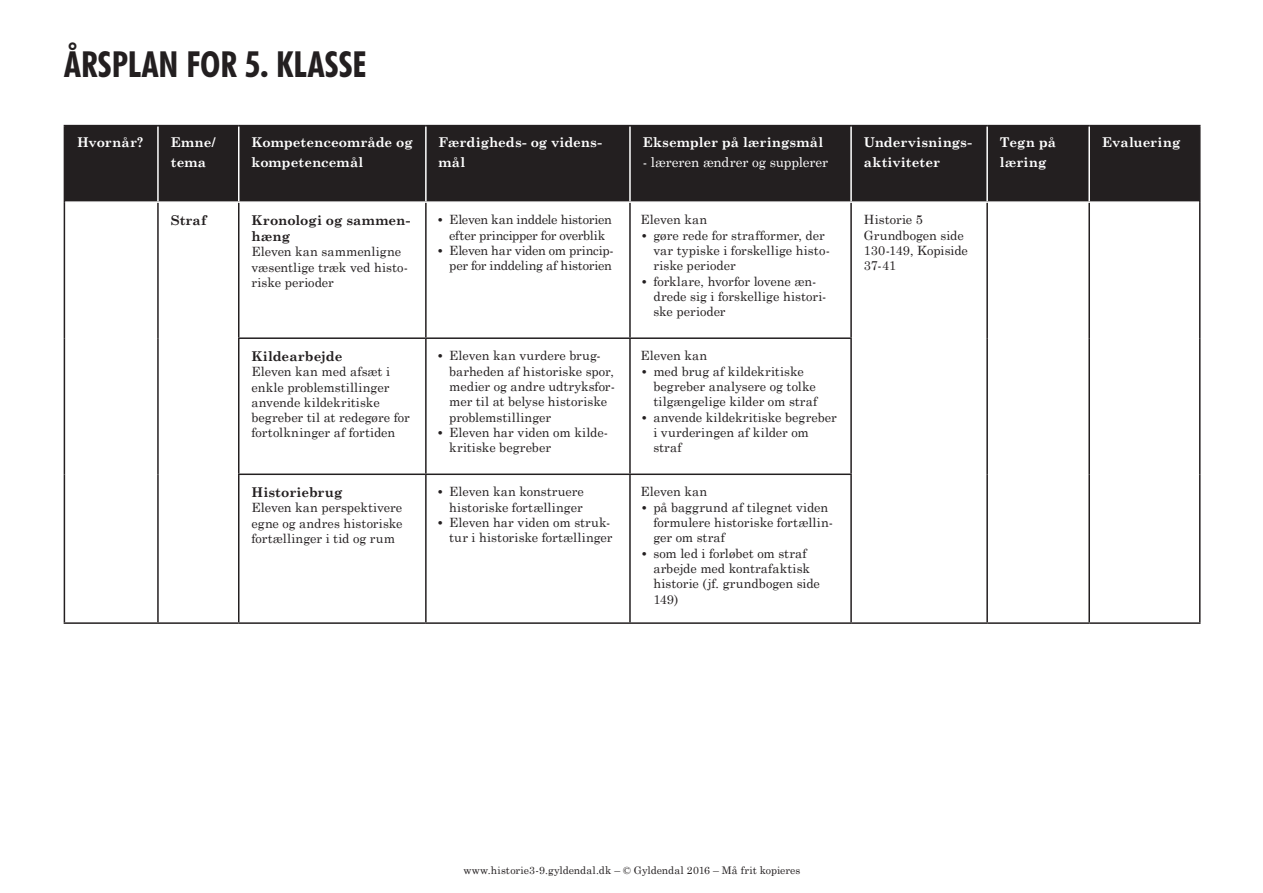
<style>
.page{position:relative;width:1263px;height:893px;background:#fff}
.page>*{position:absolute;margin:0;border:0;box-sizing:border-box;transform-origin:0 0}
.t1{font:700 condensed 36px "Futura BT";letter-spacing:.005em;color:#231f20}
.Overskrift{font:700 13.5px/19.5px "Century Schoolbook";letter-spacing:.005em;color:#fff}
.Rubrik{font:700 13.5px/16.2px "Century Schoolbook";letter-spacing:.005em;color:#231f20}
.Overskrift-2{font:13.5px "Century Schoolbook";letter-spacing:-.01em;color:#fff}
.Brødtekst{font:12.75px/15.3px "Century Schoolbook";color:#231f20}
.Brødtekst-2{font:12.75px/15.3px "Century Schoolbook";letter-spacing:-.03em;color:#231f20;text-align:center}
.Brødtekst-3{font:12.75px/15.3px "Century Schoolbook";letter-spacing:-.025em;color:#231f20;text-align:right}
.Brødtekst-4{font:10.5px "Century Schoolbook";letter-spacing:.005em;color:#231f20}
.s1{font-weight:700}
</style>
<div class="page">
<div style="left:65px;top:126px;width:1134px;height:75px;background:#231f20"></div>
<hr style="left:157px;top:126px;width:2px;height:75px;background:#fff">
<hr style="left:238px;top:126px;width:1px;height:75px;background:#fff">
<hr style="left:425px;top:126px;width:2px;height:75px;background:#fff">
<hr style="left:629px;top:126px;width:2px;height:75px;background:#fff">
<hr style="left:850px;top:126px;width:2px;height:75px;background:#fff">
<hr style="left:986px;top:126px;width:2px;height:75px;background:#fff">
<hr style="left:1088px;top:126px;width:2px;height:75px;background:#fff">
<hr style="left:64px;top:125px;width:94px;height:1px;background:#231f20">
<hr style="left:64px;top:126px;width:1px;height:76px;background:#231f20">
<hr style="left:158px;top:125px;width:81px;height:1px;background:#231f20">
<hr style="left:239px;top:125px;width:187px;height:1px;background:#231f20">
<hr style="left:426px;top:125px;width:204px;height:1px;background:#231f20">
<hr style="left:630px;top:125px;width:221px;height:1px;background:#231f20">
<hr style="left:851px;top:125px;width:136px;height:1px;background:#231f20">
<hr style="left:987px;top:125px;width:102px;height:1px;background:#231f20">
<hr style="left:1089px;top:125px;width:111px;height:1px;background:#231f20">
<hr style="left:1199px;top:126px;width:1px;height:76px;background:#231f20">
<hr style="left:64px;top:202px;width:1px;height:136px;background:#231f20">
<hr style="left:157px;top:203px;width:2px;height:135px;background:#231f20">
<hr style="left:238px;top:203px;width:1px;height:134px;background:#231f20">
<hr style="left:64px;top:338px;width:1px;height:136px;background:#231f20">
<hr style="left:157px;top:338px;width:2px;height:136px;background:#231f20">
<hr style="left:64px;top:474px;width:1px;height:148px;background:#231f20">
<hr style="left:157px;top:474px;width:2px;height:148px;background:#231f20">
<hr style="left:425px;top:203px;width:2px;height:134px;background:#231f20">
<hr style="left:629px;top:203px;width:2px;height:134px;background:#231f20">
<hr style="left:850px;top:203px;width:2px;height:134px;background:#231f20">
<hr style="left:986px;top:203px;width:2px;height:135px;background:#231f20">
<hr style="left:1088px;top:203px;width:2px;height:135px;background:#231f20">
<hr style="left:1199px;top:202px;width:1px;height:136px;background:#231f20">
<hr style="left:986px;top:338px;width:2px;height:136px;background:#231f20">
<hr style="left:1088px;top:338px;width:2px;height:136px;background:#231f20">
<hr style="left:1199px;top:338px;width:1px;height:136px;background:#231f20">
<hr style="left:986px;top:474px;width:2px;height:148px;background:#231f20">
<hr style="left:1088px;top:474px;width:2px;height:148px;background:#231f20">
<hr style="left:1199px;top:474px;width:1px;height:148px;background:#231f20">
<hr style="left:64px;top:622px;width:94px;height:2px;background:#231f20">
<hr style="left:158px;top:622px;width:81px;height:2px;background:#231f20">
<hr style="left:238px;top:337px;width:188px;height:2px;background:#231f20">
<hr style="left:238px;top:339px;width:1px;height:134px;background:#231f20">
<hr style="left:238px;top:473px;width:188px;height:2px;background:#231f20">
<hr style="left:238px;top:475px;width:1px;height:147px;background:#231f20">
<hr style="left:239px;top:622px;width:187px;height:2px;background:#231f20">
<hr style="left:426px;top:337px;width:204px;height:2px;background:#231f20">
<hr style="left:425px;top:339px;width:2px;height:134px;background:#231f20">
<hr style="left:630px;top:337px;width:222px;height:2px;background:#231f20">
<hr style="left:629px;top:339px;width:2px;height:134px;background:#231f20">
<hr style="left:425px;top:475px;width:2px;height:147px;background:#231f20">
<hr style="left:629px;top:475px;width:2px;height:147px;background:#231f20">
<hr style="left:850px;top:339px;width:2px;height:134px;background:#231f20">
<hr style="left:850px;top:475px;width:2px;height:147px;background:#231f20">
<hr style="left:851px;top:622px;width:136px;height:2px;background:#231f20">
<hr style="left:987px;top:622px;width:102px;height:2px;background:#231f20">
<hr style="left:1089px;top:622px;width:111px;height:2px;background:#231f20">
<hr style="left:426px;top:473px;width:204px;height:2px;background:#231f20">
<hr style="left:630px;top:473px;width:222px;height:2px;background:#231f20">
<hr style="left:426px;top:622px;width:204px;height:2px;background:#231f20">
<hr style="left:630px;top:622px;width:221px;height:2px;background:#231f20">
<p class="t1" style="left:64px;top:43px;width:304px">ÅRSPLAN FOR 5. KLASSE</p>
<p class="Overskrift" style="left:77px;top:132px;width:68px">Hvornår?</p>
<p class="Overskrift" style="left:171px;top:132px;width:46px">Emne/</p>
<p class="Overskrift" style="left:171px;top:151px;width:37px">tema</p>
<p class="Overskrift" style="left:251px;top:132px;width:163px">Kompetenceområde og kompetencemål</p>
<p class="Overskrift" style="left:439px;top:132px;width:165px">Færdigheds- og videns&shy;mål</p>
<p class="Overskrift" style="left:643px;top:132px;width:182px">Eksempler på læringsmål</p>
<p class="Overskrift-2" style="left:643px;top:150px;width:187px">- læreren ændrer og supplerer</p>
<p class="Rubrik" style="left:171px;top:211px;width:37px">Straf</p>
<p class="Rubrik" style="left:251px;top:211px;width:160px">Kronologi og sammen&shy;hæng</p>
<p class="Brødtekst" style="left:251px;top:243px;width:158px">Eleven kan sammenligne væsentlige træk ved histo&shy;riske perioder</p>
<p class="Rubrik" style="left:251px;top:347px;width:93px">Kildearbejde</p>
<p class="Brødtekst" style="left:251px;top:363px;width:160px">Eleven kan med afsæt i enkle problemstillinger anvende kildekritiske begreber til at redegøre for fortolkninger af fortiden</p>
<p class="Rubrik" style="left:251px;top:483px;width:92px">Historiebrug</p>
<p class="Brødtekst" style="left:251px;top:499px;width:153px;text-align:justify">Eleven kan perspektivere egne og andres historiske fortællinger i tid og rum</p>
<p class="Brødtekst-2" style="left:436px;top:211px;width:177px"><span class="s1">•</span> Eleven kan inddele historien efter principper for overblik</p>
<p class="Brødtekst-3" style="left:436px;top:242px;width:179px"><span class="s1">•</span> Eleven har viden om princip&shy;per for inddeling af historien</p>
<p class="Brødtekst" style="left:641px;top:211px;width:68px">Eleven kan</p>
<p class="Brødtekst" style="left:653px;top:226px;width:178px;text-indent:-13px"><span class="s1">•</span> gøre rede for strafformer, der var typiske i forskellige histo&shy;riske perioder</p>
<p class="Brødtekst" style="left:653px;top:272px;width:175px;text-indent:-13px"><span class="s1">•</span> forklare, hvorfor lovene æn&shy;drede sig i forskellige histori&shy;ske perioder</p>
<p class="Brødtekst" style="left:449px;top:347px;width:167px;text-indent:-13px"><span class="s1">•</span> Eleven kan vurdere brug&shy;barheden af historiske spor, medier og andre udtryksfor&shy;mer til at belyse historiske problemstillinger</p>
<p class="Brødtekst" style="left:449px;top:424px;width:160px;text-indent:-13px"><span class="s1">•</span> Eleven har viden om kilde&shy;kritiske begreber</p>
<p class="Brødtekst" style="left:641px;top:347px;width:68px">Eleven kan</p>
<p class="Brødtekst" style="left:653px;top:362px;width:165px;text-indent:-13px"><span class="s1">•</span> med brug af kildekritiske begreber analysere og tolke tilgængelige kilder om straf</p>
<p class="Brødtekst" style="left:653px;top:408px;width:185px;text-indent:-13px"><span class="s1">•</span> anvende kildekritiske begreber i vurderingen af kilder om straf</p>
<p class="Brødtekst" style="left:436px;top:483px;width:149px;text-align:right"><span class="s1">•</span> Eleven kan konstruere historiske fortællinger</p>
<p class="Brødtekst" style="left:436px;top:514px;width:178px;text-align:right"><span class="s1">•</span> Eleven har viden om struk&shy;tur i historiske fortællinger</p>
<p class="Brødtekst" style="left:641px;top:483px;width:68px">Eleven kan</p>
<p class="Brødtekst" style="left:653px;top:498px;width:181px;text-indent:-13px"><span class="s1">•</span> på baggrund af tilegnet viden formulere historiske fortællin&shy;ger om straf</p>
<p class="Brødtekst" style="left:653px;top:544px;width:168px;text-indent:-13px"><span class="s1">•</span> som led i forløbet om straf arbejde med kontrafaktisk historie (jf. grundbogen side<br>149)</p>
<p class="Overskrift" style="left:864px;top:132px;width:110px">Undervisnings&shy;aktiviteter</p>
<p class="Overskrift" style="left:1000px;top:132px;width:58px">Tegn på</p>
<p class="Overskrift" style="left:1000px;top:151px;width:48px">læring</p>
<p class="Brødtekst" style="left:864px;top:211px;width:106px">Historie 5<br>Grundbogen side<br>130-149, Kopiside<br>37-41</p>
<p class="Overskrift" style="left:1102px;top:132px;width:80px">Evaluering</p>
<p class="Brødtekst-4" style="left:463px;top:861px;width:339px">www.historie3-9.gyldendal.dk – © Gyldendal 2016 – Må frit kopieres</p>
</div>
